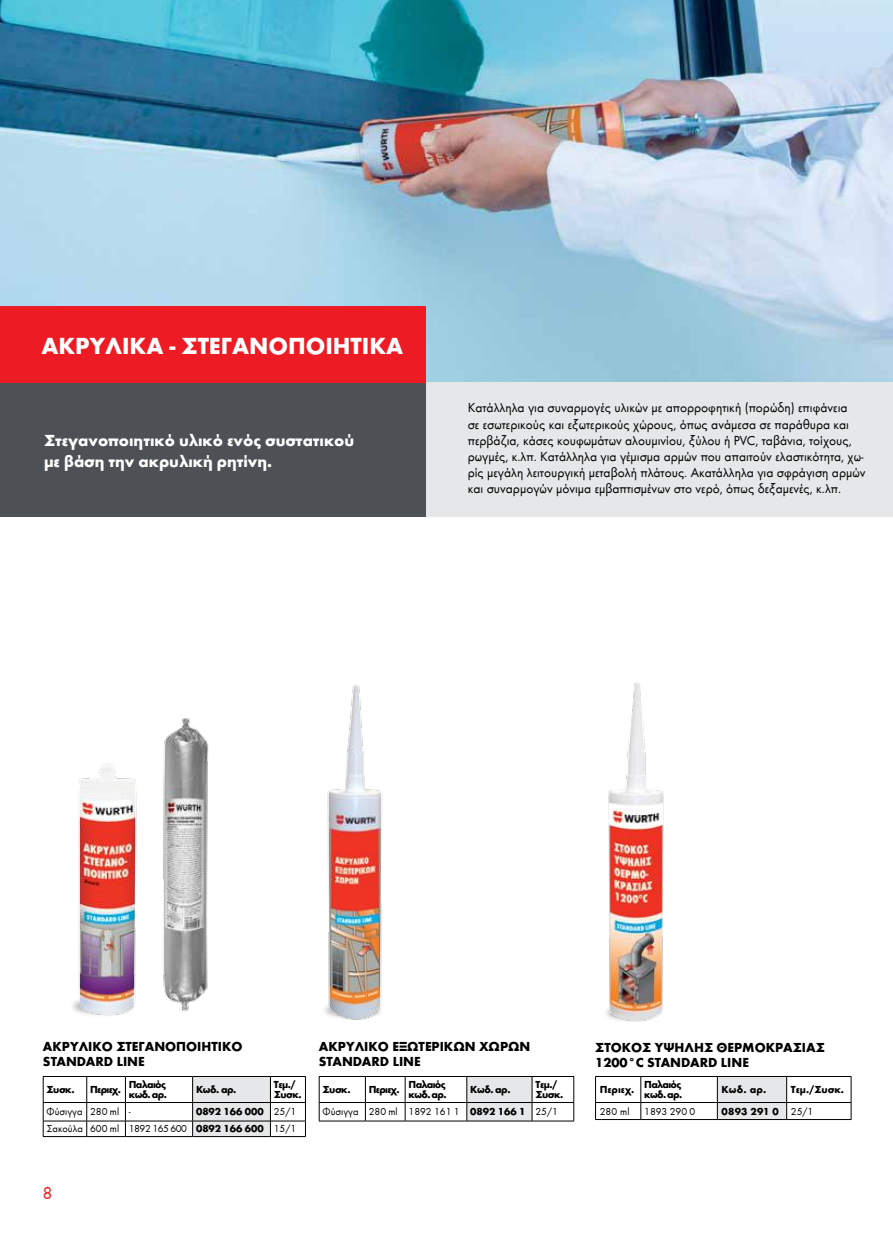
<style>
.page{position:relative;width:893px;height:1234px;background:#fff}
.page>*{position:absolute;margin:0;border:0;box-sizing:border-box;transform-origin:0 0}
.t1{font:700 24px "Wuerth";color:#fff}
.t2{font:18px "Wuerth";color:#ed1c24}
.t3{font:700 16.5px/21px "Wuerth";color:#fff}
.t4{font:13.5px/16.2px "Wuerth";color:#000}
.t5{font:700 13.5px/15px "Wuerth";color:#000}
.t6{font:700 10.5px/10.5px "Wuerth";letter-spacing:-.06em;color:#000}
.t7{font:10.5px/17px "Wuerth";color:#000;text-align:right}
.s1{font-weight:700}
.s2{font-weight:400}
</style>
<div class="page">
<img style="left:0;top:0;width:893px;height:383px">
<div style="left:425px;top:383px;width:468px;height:134px;background:#e6e7e8"></div>
<div style="left:0;top:383px;width:425px;height:134px;background:#4d5055"></div>
<div style="left:0;top:306px;width:425px;height:77px;background:#ed1c24"></div>
<img style="left:163px;top:718px;width:46px;height:294px">
<img style="left:72px;top:763px;width:65px;height:253px">
<img style="left:324px;top:684px;width:58px;height:336px">
<hr style="left:43px;top:1075px;width:44px;height:1px;background:#000">
<hr style="left:87px;top:1075px;width:38px;height:1px;background:#000">
<hr style="left:125px;top:1075px;width:68px;height:1px;background:#000">
<hr style="left:193px;top:1075px;width:77px;height:1px;background:#000">
<hr style="left:270px;top:1075px;width:36px;height:1px;background:#000">
<hr style="left:43px;top:1101px;width:44px;height:1px;background:#000">
<hr style="left:87px;top:1101px;width:38px;height:1px;background:#000">
<hr style="left:125px;top:1101px;width:68px;height:1px;background:#000">
<hr style="left:270px;top:1101px;width:36px;height:1px;background:#000">
<hr style="left:43px;top:1120px;width:44px;height:1px;background:#000">
<svg style="left:43px;top:1076px;width:1px;height:59px"></svg>
<hr style="left:87px;top:1120px;width:38px;height:1px;background:#000">
<svg style="left:86px;top:1076px;width:1px;height:59px"></svg>
<hr style="left:125px;top:1120px;width:68px;height:1px;background:#000">
<svg style="left:125px;top:1076px;width:1px;height:59px"></svg>
<hr style="left:270px;top:1120px;width:36px;height:1px;background:#000">
<svg style="left:192px;top:1076px;width:79px;height:59px;background:#d4d5d6"></svg>
<svg style="left:305px;top:1076px;width:1px;height:59px"></svg>
<hr style="left:43px;top:1135px;width:44px;height:1px;background:#000">
<hr style="left:87px;top:1135px;width:38px;height:1px;background:#000">
<hr style="left:125px;top:1135px;width:68px;height:1px;background:#000">
<hr style="left:193px;top:1135px;width:77px;height:1px;background:#000">
<hr style="left:270px;top:1135px;width:36px;height:1px;background:#000">
<hr style="left:319px;top:1075px;width:46px;height:1px;background:#000">
<hr style="left:365px;top:1075px;width:40px;height:1px;background:#000">
<hr style="left:405px;top:1075px;width:62px;height:1px;background:#000">
<hr style="left:467px;top:1075px;width:65px;height:1px;background:#000">
<hr style="left:532px;top:1075px;width:42px;height:1px;background:#000">
<hr style="left:319px;top:1101px;width:46px;height:1px;background:#000">
<svg style="left:319px;top:1076px;width:1px;height:44px"></svg>
<hr style="left:365px;top:1101px;width:40px;height:1px;background:#000">
<svg style="left:365px;top:1076px;width:1px;height:44px"></svg>
<hr style="left:405px;top:1101px;width:62px;height:1px;background:#000">
<svg style="left:405px;top:1076px;width:1px;height:44px"></svg>
<hr style="left:532px;top:1101px;width:42px;height:1px;background:#000">
<svg style="left:467px;top:1076px;width:66px;height:44px;background:#d7d8d9"></svg>
<svg style="left:573px;top:1076px;width:1px;height:44px"></svg>
<hr style="left:319px;top:1120px;width:46px;height:1px;background:#000">
<hr style="left:365px;top:1120px;width:40px;height:1px;background:#000">
<hr style="left:405px;top:1120px;width:62px;height:1px;background:#000">
<hr style="left:467px;top:1120px;width:65px;height:1px;background:#000">
<hr style="left:532px;top:1120px;width:42px;height:1px;background:#000">
<hr style="left:641px;top:1075px;width:76px;height:1px;background:#000">
<hr style="left:787px;top:1075px;width:64px;height:1px;background:#000">
<hr style="left:641px;top:1101px;width:76px;height:1px;background:#000">
<svg style="left:641px;top:1076px;width:1px;height:42px"></svg>
<hr style="left:787px;top:1101px;width:64px;height:1px;background:#000">
<svg style="left:717px;top:1076px;width:70px;height:42px;background:#d5d6d7"></svg>
<svg style="left:851px;top:1076px;width:1px;height:42px"></svg>
<hr style="left:641px;top:1118px;width:76px;height:1px;background:#000">
<hr style="left:787px;top:1118px;width:64px;height:1px;background:#000">
<hr style="left:595px;top:1075px;width:46px;height:1px;background:#000">
<hr style="left:717px;top:1075px;width:70px;height:1px;background:#000">
<hr style="left:595px;top:1101px;width:46px;height:1px;background:#000">
<svg style="left:595px;top:1076px;width:1px;height:42px"></svg>
<hr style="left:717px;top:1101px;width:70px;height:1px;background:#000">
<hr style="left:595px;top:1118px;width:46px;height:1px;background:#000">
<hr style="left:717px;top:1118px;width:70px;height:1px;background:#000">
<img style="left:606px;top:683px;width:58px;height:339px">
<h1 class="t1" style="left:41px;top:328px;width:247px">Ακρυλικά - Στεγανοπο</h1>
<h1 class="t1" style="left:325px;top:328px;width:79px">ιητικά</h1>
<p class="t3" style="left:44px;top:428px;width:312px">Στεγανοποιητικό υλικό ενός συστατικού με βάση την ακρυλική ρητίνη.</p>
<p class="t4" style="left:468px;top:399px;width:399px">Κατάλληλα για συναρμογές υλικών με απορροφητική (πορώδη) επιφάνεια<br>σε εσωτερικούς και εξωτερικούς χώρους, όπως ανάμεσα σε παράθυρα και περβάζια, κάσες κουφωμάτων αλουμινίου, ξύλου ή PVC, ταβάνια, τοίχους, ρωγμές, κ.λπ. Κατάλληλα για γέμισμα αρμών που απαιτούν ελαστικότητα, χω&shy;ρίς μεγάλη λειτουργική μεταβολή πλάτους. Ακατάλληλα για σφράγιση αρμών και συναρμογών μόνιμα εμβαπτισμένων στο νερό, όπως δεξαμενές, κ.λπ.</p>
<p class="t5" style="left:43px;top:1037px;width:10px">ΑΚΡ</p>
<p class="t5" style="left:70px;top:1037px;width:135px">ΥΛΙΚΟ ΣΤΕΓΑΝΟΠΟΙΗΤΙΚ</p>
<p class="t5" style="left:231px;top:1037px;width:13px">Ο</p>
<p class="t5" style="left:43px;top:1052px;width:103px">STANDARD LINE</p>
<p class="t6" style="left:47px;top:1083px;width:29px">Συσκ.</p>
<p class="t6" style="left:90px;top:1083px;width:32px">Περιεχ.</p>
<p class="t6" style="left:129px;top:1077px;width:40px">Παλαιός κωδ. αρ.</p>
<p class="t6" style="left:196px;top:1083px;width:42px">Κωδ. αρ.</p>
<p class="t6" style="left:274px;top:1077px;width:29px">Τεμ./<br>Συσκ.</p>
<p class="t7" style="left:47px;top:1102px;width:86px">Φύσιγγα 280 ml -</p>
<p class="t7" style="left:47px;top:1102px;width:251px"><span class="s1">0892 166 000</span> 25/1<br>Σακούλα 600 ml 1892 165 600 <span class="s1">0892 166 600</span> 15/1</p>
<p class="t5" style="left:319px;top:1037px;width:10px">ΑΚΡ</p>
<p class="t5" style="left:346px;top:1037px;width:81px">ΥΛΙΚΟ ΕΞ ΩΤΕΡΙΚ</p>
<p class="t5" style="left:453px;top:1037px;width:77px">ΩΝ ΧΩΡΩΝ</p>
<p class="t5" style="left:319px;top:1052px;width:103px">STANDARD LINE</p>
<p class="t6" style="left:323px;top:1083px;width:29px">Συσκ.</p>
<p class="t6" style="left:369px;top:1083px;width:32px">Περιεχ.</p>
<p class="t6" style="left:409px;top:1077px;width:40px">Παλαιός κωδ. αρ.</p>
<p class="t6" style="left:470px;top:1083px;width:42px">Κωδ. αρ.</p>
<p class="t6" style="left:535px;top:1077px;width:29px">Τεμ./<br>Συσκ.</p>
<p class="t7" style="left:323px;top:1102px;width:237px">Φύσιγγα 280 ml 1892 161 1 <span class="s1">0892 166 1</span> 25/1</p>
<h2 class="t2" style="left:43px;top:1180px;width:11px">8</h2>
<p class="t5" style="left:595px;top:1038px;width:180px">ΣΤΟΚΟΣ ΥΨΗΛΗΣ ΘΕΡΜΟΚΡΑΣΙΑΣ<br>1200°C STANDARD LINE</p>
<p class="t6" style="left:600px;top:1083px;width:36px">Περιεχ.</p>
<p class="t6" style="left:644px;top:1077px;width:40px">Παλαιός κωδ. αρ.</p>
<p class="t6" style="left:722px;top:1083px;width:46px">Κωδ. aρ.</p>
<p class="t6" style="left:791px;top:1083px;width:55px">Τεμ./Συσκ.</p>
<p class="t7" style="left:600px;top:1101px;width:31px">280 ml</p>
<p class="t7" style="left:644px;top:1101px;width:53px">1893 290 0</p>
<p class="t6" style="left:722px;top:1104px;width:93px">0893 291 0 <span class="s2">25/1</span></p>
</div>
